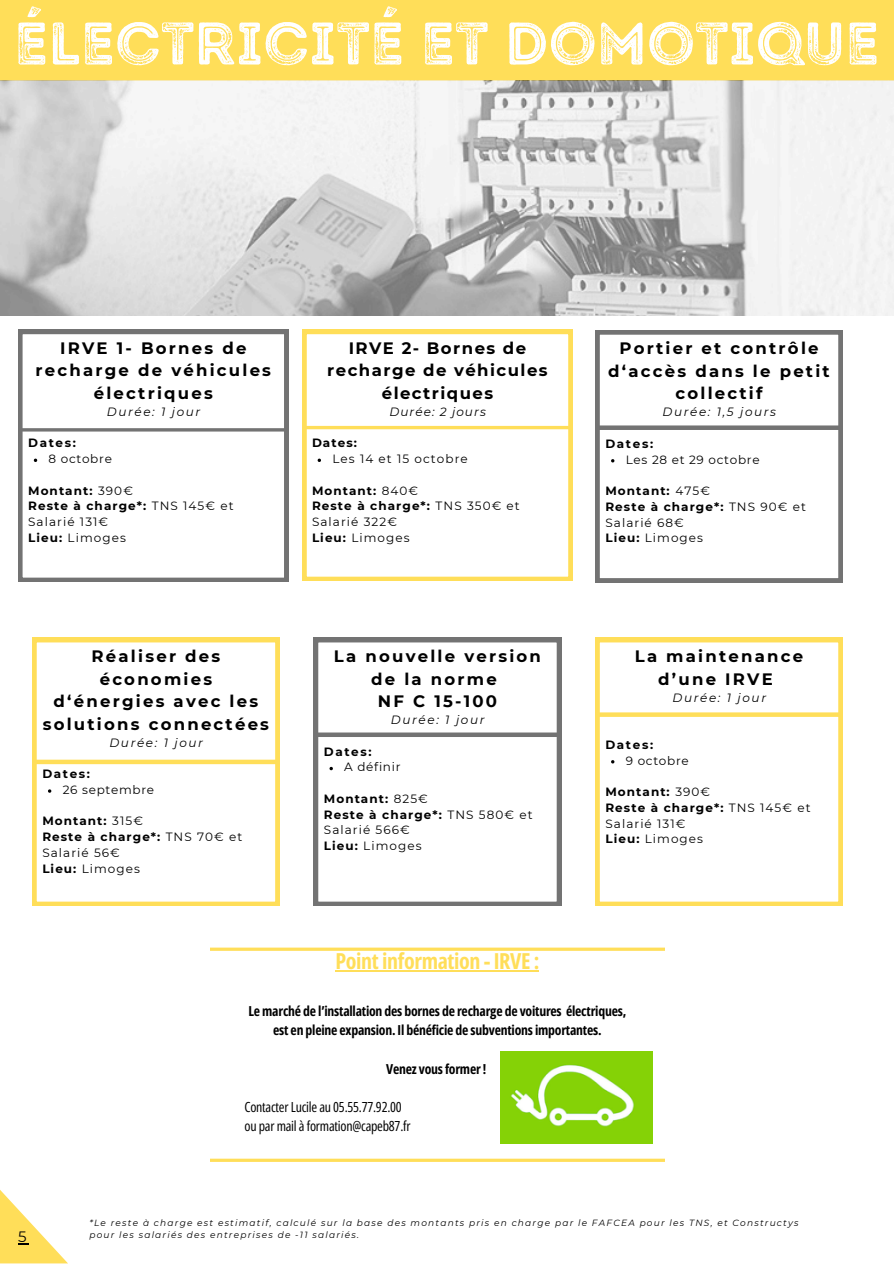
<style>
.page{position:relative;width:894px;height:1264px;background:#fff}
.page>*{position:absolute;margin:0;border:0;box-sizing:border-box;transform-origin:0 0}
.t1{font:60px "Intro Rust G Base 2 Line";color:#fff}
.t2{font:700 22.05px "Open Sans Condensed";letter-spacing:-.015em;color:#ffde59}
.t3{font:700 16.5px/22.5px "Montserrat";letter-spacing:.135em;color:#000;text-align:center}
.t4{font:700 16.5px/22.5px "Montserrat";letter-spacing:.09em;color:#000;text-align:center}
.t5{font:15px "Montserrat";color:#000}
.t6{font:13.95px/19.2px "Open Sans Condensed";letter-spacing:-.015em;color:#000}
.t7{font:700 13.8px/19.2px "Open Sans Condensed";letter-spacing:-.015em;color:#000;text-align:center}
.t8{font:12px/15.8px "Montserrat";letter-spacing:.09em;color:#000}
.t9{font:700 12px "Montserrat";letter-spacing:.09em;color:#000}
.t10{font:italic 12px "Montserrat";letter-spacing:.135em;color:#000}
.t11{font:12px "Montserrat";letter-spacing:.06em;color:#000}
.t12{font:italic 12px "Montserrat";letter-spacing:.09em;color:#000}
.t13{font:italic 9px/12px "Montserrat";letter-spacing:.135em;color:#000}
.s1{font-weight:400}
.s2{font-weight:700}
</style>
<div class="page">
<div style="left:0;top:0;width:893px;height:81px;background:#ffde59"></div>
<img style="left:0;top:81px;width:893px;height:235px">
<svg style="left:210px;top:947px;width:454px;height:25px"></svg>
<svg style="left:210px;top:1086px;width:454px;height:75px"></svg>
<img style="left:500px;top:1051px;width:152px;height:92px">
<hr style="left:335px;top:970px;width:204px;height:1px;background:#ffde59">
<svg style="left:0;top:1190px;width:68px;height:73px"></svg>
<svg style="left:595px;top:330px;width:247px;height:252px"></svg>
<svg style="left:32px;top:638px;width:247px;height:267px"></svg>
<svg style="left:595px;top:638px;width:247px;height:267px"></svg>
<svg style="left:314px;top:638px;width:247px;height:267px"></svg>
<svg style="left:329px;top:766px;width:4px;height:4px"></svg>
<div style="left:314px;top:732px;width:247px;height:5px;background:#737373"></div>
<div style="left:595px;top:425px;width:247px;height:5px;background:#737373"></div>
<div style="left:32px;top:759px;width:247px;height:5px;background:#ffde59"></div>
<div style="left:595px;top:712px;width:247px;height:5px;background:#ffde59"></div>
<svg style="left:18px;top:330px;width:270px;height:252px"></svg>
<svg style="left:34px;top:458px;width:3px;height:4px"></svg>
<hr style="left:18px;top:428px;width:270px;height:3px;background:#737373">
<svg style="left:302px;top:330px;width:270px;height:250px"></svg>
<svg style="left:317px;top:458px;width:4px;height:4px"></svg>
<hr style="left:302px;top:426px;width:270px;height:3px;background:#ffde59">
<h1 class="t1" style="left:14px;top:7px;width:866px">ÉLECTRICITÉ ET DOMOTIQUE</h1>
<h3 class="t3" style="left:35px;top:337px;width:237px">IRVE 1- Bornes de recharge de véhicules électriques</h3>
<h3 class="t10" style="left:107px;top:404px;width:95px">Durée: 1 jour</h3>
<h6 class="t9" style="left:28px;top:436px;width:49px">Dates:</h6>
<p class="t11" style="left:49px;top:451px;width:65px">8 octobre</p>
<p class="t9" style="left:28px;top:483px;width:106px">Montant: <span class="s1">390€</span></p>
<p class="t8" style="left:28px;top:498px;width:207px"><span class="s2">Reste à charge*:</span> TNS 145€ et<br>Salarié 131€</p>
<p class="t8" style="left:28px;top:529px;width:99px"><span class="s2">Lieu:</span> Limoges</p>
<p class="t4" style="left:327px;top:337px;width:222px">IRVE 2- Bornes de recharge de véhicules électriques</p>
<p class="t12" style="left:389px;top:404px;width:98px">Durée: 2 jours</p>
<h2 class="t9" style="left:312px;top:436px;width:46px">Dates:</h2>
<h4 class="t8" style="left:332px;top:451px;width:137px">Les 14 et 15 octobre</h4>
<h4 class="t9" style="left:312px;top:483px;width:108px">Montant: <span class="s1">840€</span></h4>
<h5 class="t8" style="left:312px;top:498px;width:209px"><span class="s2">Reste à charge*:</span> TNS 350€ et<br>Salarié 322€</h5>
<p class="t8" style="left:312px;top:529px;width:99px"><span class="s2">Lieu:</span> Limoges</p>
<p class="t3" style="left:43px;top:645px;width:228px">Réaliser des économies d‘énergies avec les solutions connectées</p>
<p class="t10" style="left:109px;top:735px;width:95px">Durée: 1 jour</p>
<h3 class="t9" style="left:42px;top:766px;width:49px">Dates:</h3>
<h6 class="t11" style="left:63px;top:782px;width:93px">26 septembre</h6>
<p class="t9" style="left:42px;top:813px;width:102px">Montant: <span class="s1">315€</span></p>
<p class="t8" style="left:42px;top:829px;width:201px"><span class="s2">Reste à charge*:</span> TNS 70€ et<br>Salarié 56€</p>
<p class="t8" style="left:42px;top:860px;width:99px"><span class="s2">Lieu:</span> Limoges</p>
<p class="t3" style="left:334px;top:645px;width:208px">La nouvelle version de la norme<br>NF C 15-100</p>
<p class="t10" style="left:391px;top:712px;width:95px">Durée: 1 jour</p>
<h3 class="t9" style="left:324px;top:744px;width:49px">Dates:</h3>
<h6 class="t11" style="left:344px;top:759px;width:58px">A définir</h6>
<p class="t9" style="left:324px;top:791px;width:105px">Montant: <span class="s1">825€</span></p>
<p class="t8" style="left:324px;top:806px;width:210px"><span class="s2">Reste à charge*:</span> TNS 580€ et<br>Salarié 566€</p>
<p class="t8" style="left:324px;top:838px;width:99px"><span class="s2">Lieu:</span> Limoges</p>
<p class="t3" style="left:608px;top:337px;width:223px">Portier et contrôle d‘accès dans le petit collectif</p>
<p class="t10" style="left:662px;top:405px;width:115px">Durée: 1,5 jours</p>
<h3 class="t9" style="left:605px;top:436px;width:49px">Dates:</h3>
<h6 class="t11" style="left:625px;top:452px;width:135px">Les 28 et 29 octobre</h6>
<p class="t9" style="left:605px;top:483px;width:106px">Montant: <span class="s1">475€</span></p>
<p class="t8" style="left:605px;top:498px;width:202px"><span class="s2">Reste à charge*:</span> TNS 90€ et<br>Salarié 68€</p>
<p class="t8" style="left:605px;top:530px;width:99px"><span class="s2">Lieu:</span> Limoges</p>
<p class="t3" style="left:634px;top:645px;width:170px">La maintenance d’une IRVE</p>
<p class="t10" style="left:672px;top:690px;width:95px">Durée: 1 jour</p>
<h3 class="t9" style="left:605px;top:737px;width:49px">Dates:</h3>
<h6 class="t11" style="left:625px;top:753px;width:64px">9 octobre</h6>
<p class="t9" style="left:605px;top:784px;width:106px">Montant: <span class="s1">390€</span></p>
<p class="t8" style="left:605px;top:799px;width:206px"><span class="s2">Reste à charge*:</span> TNS 145€ et<br>Salarié 131€</p>
<p class="t8" style="left:605px;top:831px;width:99px"><span class="s2">Lieu:</span> Limoges</p>
<p class="t5" style="left:18px;top:1227px;width:10px">5</p>
<h3 class="t2" style="left:335px;top:945px;width:205px">Point information - IRVE :</h3>
<h6 class="t7" style="left:248px;top:1001px;width:379px">Le marché de l’installation des bornes de recharge de voitures électriques, est en pleine expansion. Il bénéficie de subventions importantes.</h6>
<p class="t7" style="left:386px;top:1058px;width:102px">Venez vous former !</p>
<p class="t6" style="left:244px;top:1096px;width:167px">Contacter Lucile au 05.55.77.92.00 ou par mail à formation@capeb87.fr</p>
<p class="t13" style="left:89px;top:1216px;width:710px">*Le reste à charge est estimatif, calculé sur la base des montants pris en charge par le FAFCEA pour les TNS, et Constructys pour les salariés des entreprises de -11 salariés.</p>
</div>
